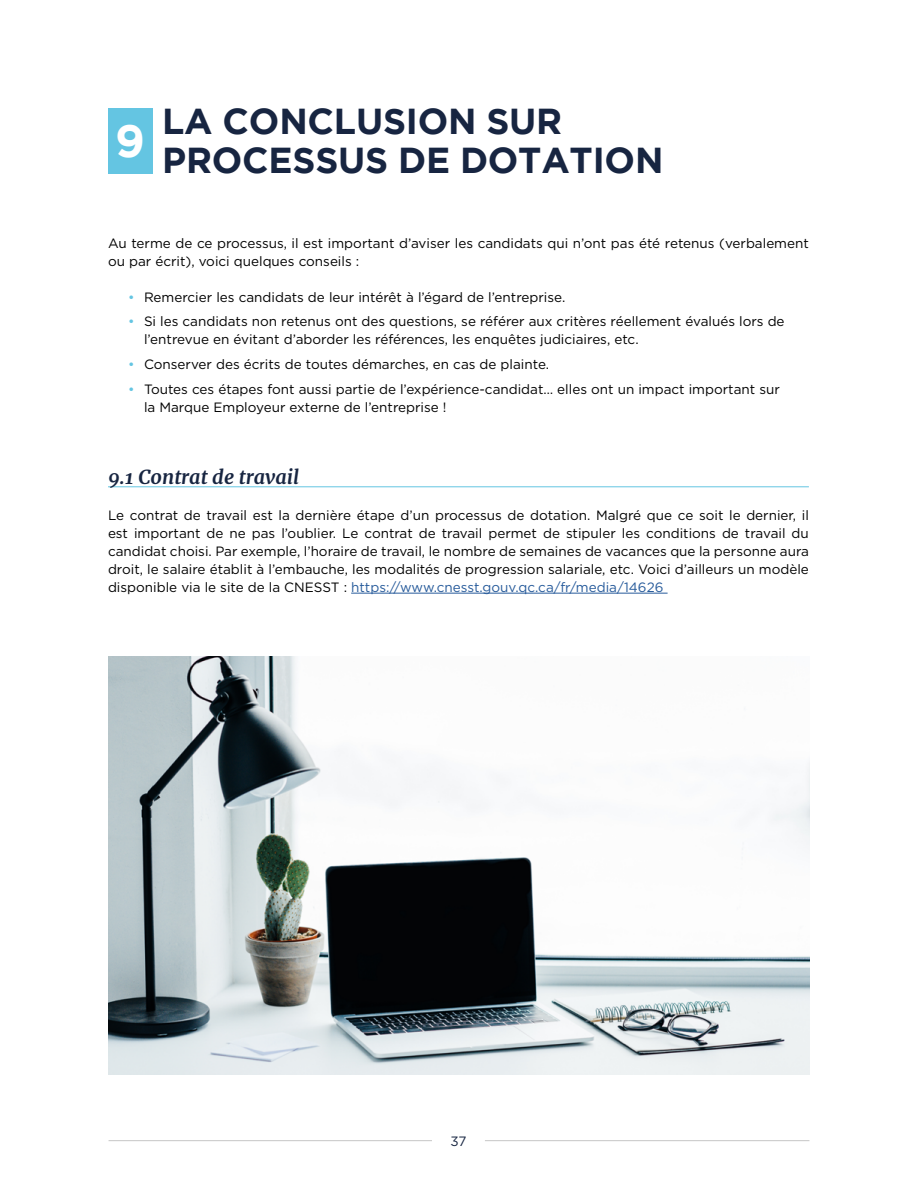
<style>
.page{position:relative;width:918px;height:1188px;background:#fff}
.page>*{position:absolute;margin:0;border:0;box-sizing:border-box;transform-origin:0 0}
.TITRE{font:700 45px "Gotham";color:#fff}
.TITRE_avec_retrait_g{font:700 36px/39px "Gotham";letter-spacing:-.005em;color:#172541}
.Sous-titre-souligné{font:italic 700 19.5px "Merriweather";color:#172541}
.texte{font:13.5px/18px "Gotham";color:#000}
.t1{font:13.5px "Gotham";color:#172541}
.s1{color:#64c5e2}
.s2{color:#275b9b}
</style>
<div class="page">
<hr style="left:109px;top:1140px;width:323px;height:1px;background:#c6c6c6">
<hr style="left:485px;top:1140px;width:324px;height:1px;background:#c6c6c6">
<hr style="left:108px;top:486px;width:701px;height:1px;background:#64c5e2">
<hr style="left:351px;top:593px;width:317px;height:1px;background:#275b9b">
<div style="left:108px;top:108px;width:44px;height:66px;background:#64c5e2"></div>
<img style="left:108px;top:657px;width:702px;height:418px">
<p class="TITRE" style="left:115px;top:115px;width:31px">9</p>
<p class="TITRE_avec_retrait_g" style="left:162px;top:101px;width:503px">LA CONCLUSION SUR<br>PROCESSUS DE DOTATION</p>
<p class="texte" style="left:108px;top:233px;width:702px">Au terme de ce processus, il est important d’aviser les candidats qui n’ont pas été retenus (verbalement ou par écrit), voici quelques conseils :</p>
<p class="texte" style="left:128px;top:287px;width:439px"><span class="s1">•</span> Remercier les candidats de leur intérêt à l’égard de l’entreprise.</p>
<p class="texte" style="left:144px;top:312px;width:642px;text-indent:-16px"><span class="s1">•</span> Si les candidats non retenus ont des questions, se référer aux critères réellement évalués lors de l’entrevue en évitant d’aborder les références, les enquêtes judiciaires, etc.</p>
<p class="texte" style="left:128px;top:355px;width:422px"><span class="s1">•</span> Conserver des écrits de toutes démarches, en cas de plainte.</p>
<p class="texte" style="left:144px;top:380px;width:637px;text-indent:-16px"><span class="s1">•</span> Toutes ces étapes font aussi partie de l’expérience-candidat… elles ont un impact important sur la Marque Employeur externe de l’entreprise !</p>
<p class="Sous-titre-souligné" style="left:108px;top:463px;width:193px">9.1 Contrat de travail</p>
<p class="texte" style="left:108px;top:506px;width:702px;text-align:justify">Le contrat de travail est la dernière étape d’un processus de dotation. Malgré que ce soit le dernier, il est important de ne pas l’oublier. Le contrat de travail permet de stipuler les conditions de travail du candidat choisi. Par exemple, l’horaire de travail, le nombre de semaines de vacances que la personne aura droit, le salaire établit à l’embauche, les modalités de progression salariale, etc. Voici d’ailleurs un modèle disponible via le site de la CNESST : <span class="s2">https://www.cnesst.gouv.qc.ca/fr/media/14626</span></p>
<p class="t1" style="left:450px;top:1132px;width:17px">37</p>
</div>
